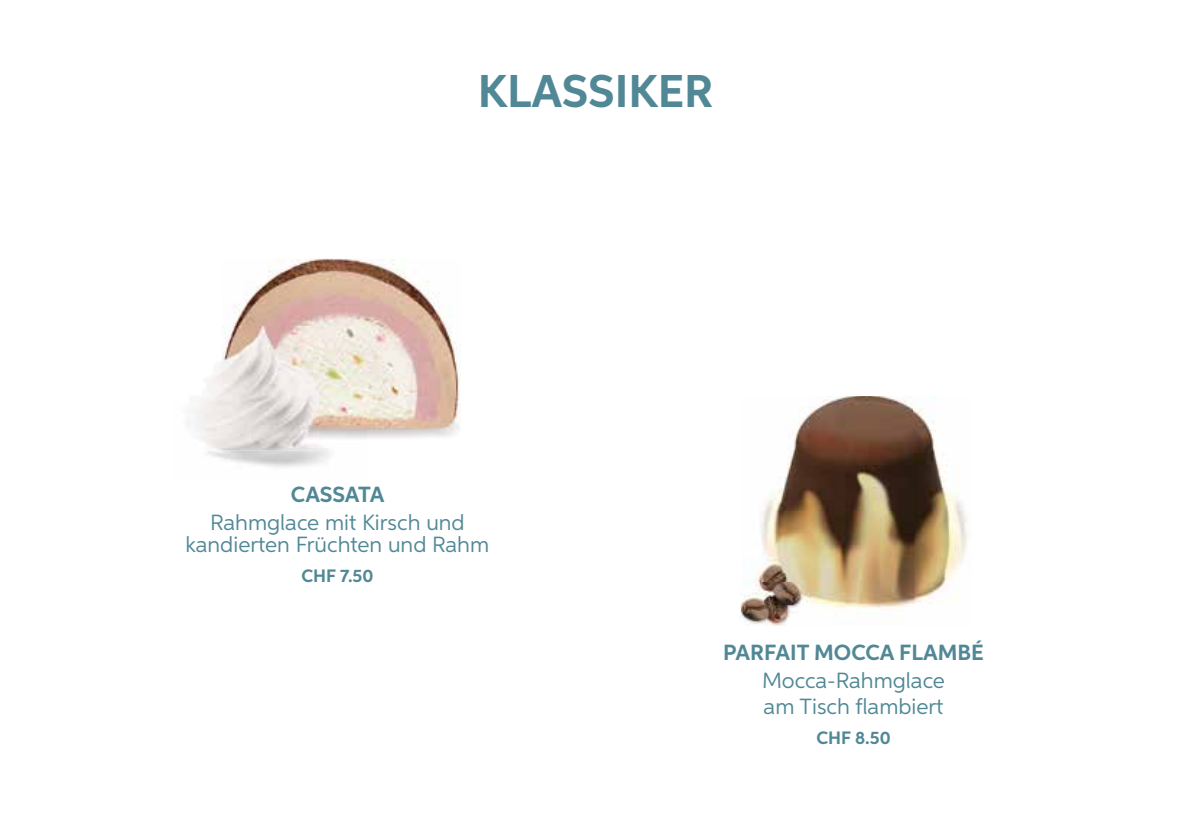
<style>
.page{position:relative;width:1191px;height:840px;background:#fff}
.page>*{position:absolute;margin:0;border:0;box-sizing:border-box;transform-origin:0 0}
.t1{font:700 46px "Aspira";color:#518896}
.t2{font:22px/21.6px "Aspira";color:#518896;text-align:center}
.t3{font:700 22px "Aspira";color:#518896}
.t4{font:700 18px "Aspira";color:#518896}
</style>
<div class="page">
<img style="left:222px;top:258px;width:239px;height:172px">
<img style="left:318px;top:402px;width:49px;height:28px">
<img style="left:187px;top:327px;width:131px;height:123px">
<img style="left:753px;top:396px;width:215px;height:212px">
<img style="left:741px;top:582px;width:63px;height:43px">
<h1 class="t1" style="left:478px;top:63px;width:237px">KLASSIKER</h1>
<p class="t3" style="left:291px;top:481px;width:95px">CASSATA</p>
<p class="t2" style="left:185px;top:511px;width:305px">Rahmglace mit Kirsch und kandierten Früchten und Rahm</p>
<p class="t4" style="left:301px;top:564px;width:74px">CHF 7.50</p>
<p class="t3" style="left:723px;top:638px;width:262px">PARFAIT MOCCA FLAMBÉ</p>
<p class="t2" style="left:762px;top:666px;width:184px;line-height:26.4px;text-align:left">Mocca-Rahmglace am Tisch flambiert</p>
<p class="t4" style="left:816px;top:726px;width:76px">CHF 8.50</p>
</div>
